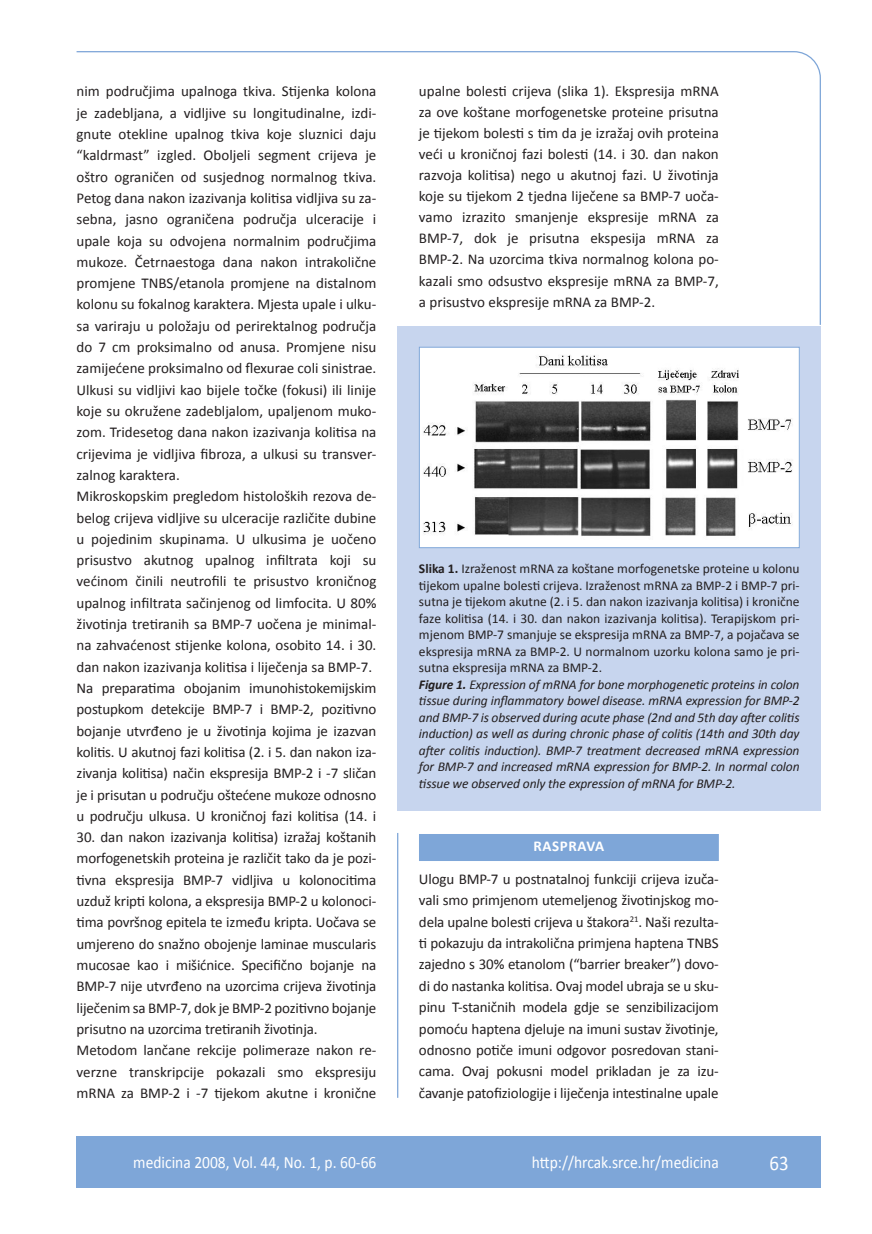
<style>
.page{position:relative;width:872px;height:1234px;background:#fff}
.page>*{position:absolute;margin:0;border:0;box-sizing:border-box;transform-origin:0 0}
.t1{font:21px "Calibri";color:#fff;scale:.9 1}
.t2{font:17.25px "Calibri";color:#fff;scale:.9 1}
.t3{font:15px/21.3px "Calibri";color:#231f20}
.t4{font:700 15px "Calibri";letter-spacing:.04em;color:#fff}
.t5{font:italic 13.5px/16.5px "Calibri";letter-spacing:-.01em;color:#231f20}
.s1{font-weight:700;font-style:normal}
.s2{font-style:normal}
.s3{font-weight:700}
</style>
<div class="page">
<div style="left:398px;top:325px;width:423px;height:485px;background:#c7d5ee"></div>
<img style="left:421px;top:349px;width:376px;height:197px">
<div style="left:419px;top:347px;width:380px;height:201px;border:1px solid #7ea6d8"></div>
<div style="left:419px;top:833px;width:300px;height:27px;background:#7ea6d8"></div>
<svg style="left:76px;top:51px;width:745px;height:275px"></svg>
<hr style="left:397px;top:832px;width:1px;height:265px;background:#7ea6d8">
<div style="left:77px;top:1135px;width:744px;height:51px;background:#7ea6d8"></div>
<p class="t3" style="left:77px;top:80px;width:301px">nim područjima upalnoga tkiva. Sti-jenka kolona je zadebljana, a vidljive su longitudinalne, izdi&shy;gnute otekline upalnog tkiva koje sluznici daju “kaldrmast” izgled. Oboljeli segment crijeva je oštro ograničen od susjednog normalnog tkiva.<br>Petog dana nakon izazivanja kolitisa vidljiva su za&shy;sebna, jasno ograničena područja ulceracije i upale koja su odvojena normalnim područjima mukoze. Četrnaestoga dana nakon intrakolične promjene TNBS/etanola promjene na distalnom kolonu su fokalnog karaktera. Mjesta upale i ulku&shy;sa variraju u položaju od perirektalnog područja do 7 cm proksimalno od anusa. Promjene nisu zamijećene proksimalno od flexurae coli sinistrae.<br>Ulkusi su vidljivi kao bijele točke (fokusi) ili linije koje su okružene zadebljalom, upaljenom muko&shy;zom. Tridesetog dana nakon izazivanja kolitisa na crijevima je vidljiva fibroza, a ulkusi su transver&shy;zalnog karaktera.<br>Mikroskopskim pregledom histoloških rezova de&shy;belog crijeva vidljive su ulceracije različite dubine u pojedinim skupinama. U ulkusima je uočeno prisustvo akutnog upalnog infiltrata koji su većinom činili neutrofili te prisustvo kroničnog upalnog infiltrata sačinjenog od limfocita. U 80% životinja tretiranih sa BMP-7 uočena je minimal&shy;na zahvaćenost stijenke kolona, osobito 14. i 30. dan nakon izazivanja kolitisa i liječenja sa BMP-7.<br>Na preparatima obojanim imunohistokemijskim postupkom detekcije BMP-7 i BMP-2, pozitivno bojanje utvrđeno je u životinja kojima je izazvan kolitis. U akutnoj fazi kolitisa (2. i 5. dan nakon iza&shy;zivanja kolitisa) način ekspresija BMP-2 i -7 sličan je i prisutan u području oštećene mukoze odnosno u području ulkusa. U kroničnoj fazi kolitisa (14. i</p>
<p class="t3" style="left:77px;top:825px;width:301px">30. dan nakon izazivanja kolitisa) izražaj koštanih morfogenetskih proteina je različit tako da je pozi&shy;tivna ekspresija BMP-7 vidljiva u kolonocitima uzduž kripti kolona, a ekspresija BMP-2 u kolonoci&shy;tima površnog epitela te između kripta. Uočava se umjereno do snažno obojenje laminae muscularis mucosae kao i mišićnice. Specifično bojanje na BMP-7 nije utvrđeno na uzorcima crijeva životinja liječenim sa BMP-7, dok je BMP-2 pozitivno bojanje prisutno na uzorcima tretiranih životinja.<br>Metodom lančane rekcije polimeraze nakon re&shy;verzne transkripcije pokazali smo ekspresiju mRNA za BMP-2 i -7 tijekom akutne i kronične</p>
<p class="t3" style="left:419px;top:80px;width:301px;text-align:justify">upalne bolesti crijeva (slika 1). Ekspresija mRNA za ove koštane morfogenetske proteine prisutna je tijekom bolesti s tim da je izražaj ovih proteina veći u kroničnoj fazi bolesti (14. i 30. dan nakon razvoja kolitisa) nego u akutnoj fazi. U životinja koje su tijekom 2 tjedna liječene sa BMP-7 uoča&shy;vamo izrazito smanjenje ekspresije mRNA za BMP-7, dok je prisutna ekspesija mRNA za BMP-2. Na uzorcima tkiva normalnog kolona po&shy;kazali smo odsustvo ekspresije mRNA za BMP-7, a prisustvo ekspresije mRNA za BMP-2.</p>
<p class="t5" style="left:419px;top:559px;width:382px"><span class="s1">Slika 1.</span> <span class="s2">Izraženost mRNA za koštane morfogenetske proteine u kolonu tijekom upalne bolesti crijeva. Izraženost mRNA za BMP-2 i BMP-7 pri&shy;sutna je tijekom akutne (2. i 5. dan nakon izazivanja kolitisa) i kronične faze kolitisa (14. i 30. dan nakon izazivanja kolitisa). Terapijskom pri&shy;mjenom BMP-7 smanjuje se ekspresija mRNA za BMP-7, a pojačava se ekspresija mRNA za BMP-2. U normalnom uzorku kolona samo je pri&shy;sutna ekspresija mRNA za BMP-2.<br></span><span class="s3">Figure 1.</span> Expression of mRNA for bone morphogenetic proteins in colon tissue during inflammatory bowel disease. mRNA expression for BMP-2 and BMP-7 is observed during acute phase (2nd and 5th day after colitis induction) as well as during chronic phase of colitis (14th and 30th day after colitis induction). BMP-7 treatment decreased mRNA expression for BMP-7 and increased mRNA expression for BMP-2. In normal colon tissue we observed only the expression of mRNA for BMP-2.</p>
<p class="t4" style="left:533px;top:836px;width:72px">RASPRAVA</p>
<p class="t3" style="left:419px;top:867px;width:301px;text-align:justify">Ulogu BMP-7 u postnatalnoj funkciji crijeva izu-ča&shy;vali smo primjenom utemeljenog životinjskog mo&shy;dela upalne bolesti crijeva u štakora<sup>21</sup>. Naši rezulta&shy;ti pokazuju da intrakolična primjena haptena TNBS zajedno s 30% etanolom (“barrier breaker”) dovo&shy;di do nastanka kolitisa. Ovaj model ubraja se u sku&shy;pinu T-staničnih modela gdje se senzibilizacijom pomoću haptena djeluje na imuni sustav životinje, odnosno potiče imuni odgovor posredovan stani&shy;cama. Ovaj pokusni model prikladan je za izu&shy;čavanje patofiziologije i liječenja intestinalne upale</p>
<p class="t2" style="left:133px;top:1151px;width:272px">medicina 2008, Vol. 44, No. 1, p. 60-66</p>
<p class="t2" style="left:532px;top:1151px;width:209px">http://hrcak.srce.hr/medicina</p>
<h1 class="t1" style="left:769px;top:1149px;width:23px">63</h1>
</div>
